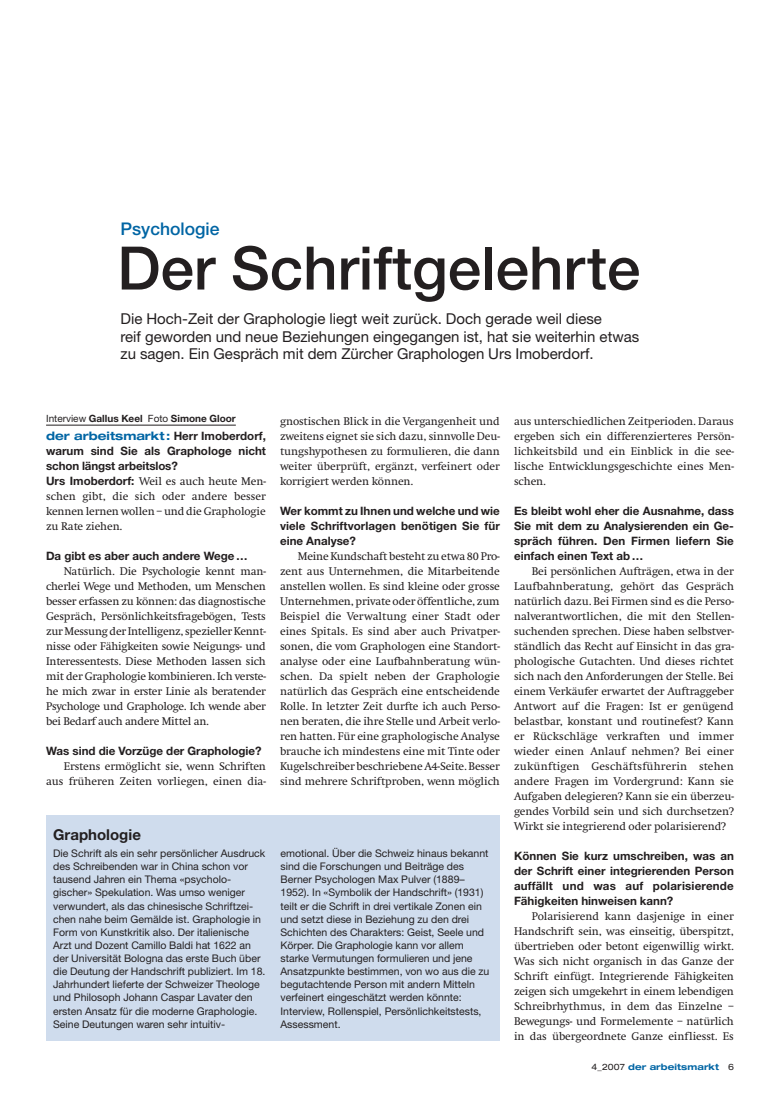
<style>
.page{position:relative;width:780px;height:1099px;background:#fff}
.page>*{position:absolute;margin:0;border:0;box-sizing:border-box;transform-origin:0 0}
.t1{font:500 60px "Helvetica Neue";color:#231f20}
.t2{font:500 17.5px "Helvetica Neue";color:#0065a4}
.t3{font:15px/17.5px "Helvetica Neue";color:#231f20}
.t4{font:700 15px "Helvetica Neue";color:#231f20}
.t5{font:11.5px/15px "Swift EF";letter-spacing:-.01em;color:#231f20;text-align:justify}
.t6{font:700 11.5px/15px "Helvetica Neue";color:#231f20;text-align:justify}
.t7{font:10.5px/13.1px "Helvetica Neue";color:#231f20}
.t8{font:700 10px "Helvetica Neue";color:#231f20}
.t9{font:700 expanded 8.75px "Helvetica Neue";letter-spacing:.01em;color:#0065a4}
.s1{font-weight:400}
.s2{font-stretch:expanded;color:#0065a4}
.s3{font-family:"Helvetica Neue";font-weight:700}
.s4{font-weight:400;color:#231f20}
</style>
<div class="page">
<div style="left:46px;top:815px;width:454px;height:225px;background:#cfdced"></div>
<hr style="left:46px;top:425px;width:190px;height:1px;background:#231f20">
<h2 class="t2" style="left:120px;top:218px;width:100px">Psychologie</h2>
<h1 class="t1" style="left:117px;top:232px;width:524px">Der Schriftgelehrte</h1>
<h3 class="t3" style="left:120px;top:310px;width:520px">Die Hoch-Zeit der Graphologie liegt weit zurück. Doch gerade weil diese<br>reif geworden und neue Beziehungen eingegangen ist, hat sie weiterhin etwas zu sagen. Ein Gespräch mit dem Zürcher Graphologen Urs Imoberdorf.</h3>
<p class="t8" style="left:46px;top:412px;width:191px"><span class="s1">Interview</span> Gallus Keel <span class="s1">Foto</span> Simone Gloor</p>
<p class="t6" style="left:46px;top:428px;width:221px"><span class="s2">der arbeitsmarkt :</span> Herr Imoberdorf, warum sind Sie als Graphologe nicht schon längst arbeitslos?</p>
<p class="t5" style="left:46px;top:474px;width:221px"><span class="s3">Urs Imoberdorf:</span> Weil es auch heute Men&shy;schen gibt, die sich oder andere besser kennen lernen wollen – und die Graphologie zu Rate ziehen.</p>
<p class="t6" style="left:46px;top:548px;width:203px">Da gibt es aber auch andere Wege …</p>
<p class="t5" style="left:46px;top:564px;width:221px;text-indent:18px">Natürlich. Die Psychologie kennt man&shy;cherlei Wege und Methoden, um Menschen besser erfassen zu können: das diagnostische Gespräch, Persönlichkeitsfragebögen, Tests zur Messung der Intelligenz, spezieller Kennt&shy;nisse oder Fähigkeiten sowie Neigungs- und Interessentests. Diese Methoden lassen sich mit der Graphologie kombinieren. Ich verste&shy;he mich zwar in erster Linie als beratender Psychologe und Graphologe. Ich wende aber bei Bedarf auch andere Mittel an.</p>
<p class="t6" style="left:46px;top:743px;width:217px">Was sind die Vorzüge der Graphologie?</p>
<p class="t5" style="left:46px;top:759px;width:221px;text-align:right">Erstens ermöglicht sie, wenn Schriften aus früheren Zeiten vorliegen, einen dia-</p>
<p class="t5" style="left:280px;top:414px;width:221px">gnostischen Blick in die Vergangenheit und zweitens eignet sie sich dazu, sinnvolle Deu&shy;tungshypothesen zu formulieren, die dann weiter überprüft, ergänzt, verfeinert oder korrigiert werden können.</p>
<p class="t6" style="left:280px;top:503px;width:221px">Wer kommt zu Ihnen und welche und wie viele Schriftvorlagen benötigen Sie für eine Analyse?</p>
<p class="t5" style="left:280px;top:549px;width:221px;text-indent:18px">Meine Kundschaft besteht zu etwa 80 Pro&shy;zent aus Unternehmen, die Mitarbeitende anstellen wollen. Es sind kleine oder grosse Unternehmen, private oder öffentliche, zum Beispiel die Verwaltung einer Stadt oder eines Spitals. Es sind aber auch Privatper&shy;sonen, die vom Graphologen eine Standort&shy;analyse oder eine Laufbahnberatung wün&shy;schen. Da spielt neben der Graphologie natürlich das Gespräch eine entscheidende Rolle. In letzter Zeit durfte ich auch Perso&shy;nen beraten, die ihre Stelle und Arbeit verlo&shy;ren hatten. Für eine graphologische Analyse brauche ich mindestens eine mit Tinte oder Kugelschreiber beschriebene A4-Seite. Besser sind mehrere Schriftproben, wenn möglich</p>
<h3 class="t4" style="left:53px;top:824px;width:89px">Graphologie</h3>
<p class="t7" style="left:53px;top:846px;width:214px">Die Schrift als ein sehr persönlicher Ausdruck des Schreibenden war in China schon vor tausend Jahren ein Thema «psycholo&shy;gischer» Spekulation. Was umso weniger verwundert, als das chinesische Schriftzei&shy;chen nahe beim Gemälde ist. Graphologie in Form von Kunstkritik also. Der italienische Arzt und Dozent Camillo Baldi hat 1622 an der Universität Bologna das erste Buch über die Deutung der Handschrift publiziert. Im 18.<br>Jahrhundert lieferte der Schweizer Theologe und Philosoph Johann Caspar Lavater den ersten Ansatz für die moderne Graphologie.<br>Seine Deutungen waren sehr intuitiv-</p>
<p class="t7" style="left:280px;top:846px;width:210px">emotional. Über die Schweiz hinaus bekannt sind die Forschungen und Beiträge des Berner Psychologen Max Pulver (1889– 1952). In «Symbolik der Handschrift» (1931) teilt er die Schrift in drei vertikale Zonen ein und setzt diese in Beziehung zu den drei Schichten des Charakters: Geist, Seele und Körper. Die Graphologie kann vor allem starke Vermutungen formulieren und jene Ansatzpunkte bestimmen, von wo aus die zu begutachtende Person mit andern Mitteln verfeinert eingeschätzt werden könnte:<br>Interview, Rollenspiel, Persönlichkeitstests, Assessment.</p>
<p class="t5" style="left:514px;top:414px;width:221px">aus unterschiedlichen Zeitperioden. Daraus ergeben sich ein differenzierteres Persön&shy;lichkeitsbild und ein Einblick in die see&shy;lische Entwicklungsgeschichte eines Men&shy;schen.</p>
<p class="t6" style="left:514px;top:503px;width:221px">Es bleibt wohl eher die Ausnahme, dass Sie mit dem zu Analysierenden ein Ge&shy;spräch führen. Den Firmen liefern Sie einfach einen Text ab …</p>
<p class="t5" style="left:514px;top:564px;width:221px;text-indent:18px">Bei persönlichen Aufträgen, etwa in der Laufbahnberatung, gehört das Gespräch natürlich dazu. Bei Firmen sind es die Perso&shy;nalverantwortlichen, die mit den Stellen&shy;suchenden sprechen. Diese haben selbstver&shy;ständlich das Recht auf Einsicht in das gra&shy;phologische Gutachten. Und dieses richtet sich nach den Anforderungen der Stelle. Bei einem Verkäufer erwartet der Auftraggeber Antwort auf die Fragen: Ist er genügend belastbar, konstant und routinefest? Kann er Rückschläge verkraften und immer wieder einen Anlauf nehmen? Bei einer zukünftigen Geschäftsführerin stehen andere Fragen im Vordergrund: Kann sie Aufgaben delegieren? Kann sie ein überzeu&shy;gendes Vorbild sein und sich durchsetzen?<br>Wirkt sie integrierend oder polarisierend?</p>
<p class="t6" style="left:514px;top:848px;width:221px">Können Sie kurz umschreiben, was an der Schrift einer integrierenden Person auffällt und was auf polarisierende Fähigkeiten hinweisen kann?</p>
<p class="t5" style="left:514px;top:909px;width:221px;text-indent:18px">Polarisierend kann dasjenige in einer Handschrift sein, was einseitig, überspitzt, übertrieben oder betont eigenwillig wirkt.<br>Was sich nicht organisch in das Ganze der Schrift einfügt. Integrierende Fähigkeiten zeigen sich umgekehrt in einem lebendigen Schreibrhythmus, in dem das Einzelne – Bewegungs- und Formelemente – natürlich in das übergeordnete Ganze einfliesst. Es</p>
<p class="t9" style="left:591px;top:1061px;width:129px"><span class="s4">4_2007</span> der arbeitsmarkt</p>
</div>
